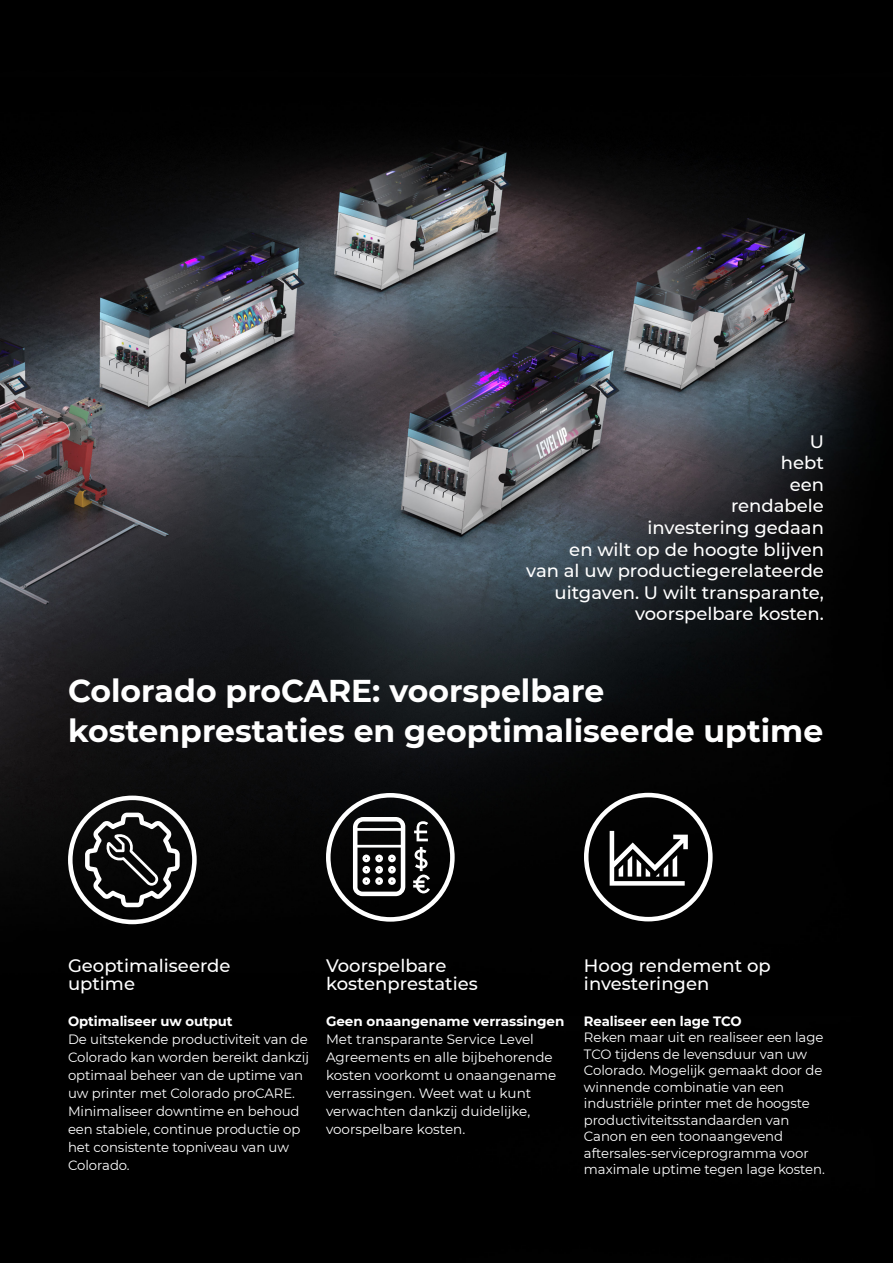
<style>
.page{position:relative;width:893px;height:1263px;background:#fff}
.page>*{position:absolute;margin:0;border:0;box-sizing:border-box;transform-origin:0 0}
.Sub_Title{font:700 31.5px/40.5px "Montserrat";color:#fff}
.Body_tekst{font:500 18px/21.6px "Montserrat";color:#fff}
.Body_tekst-2{font:13.5px/18px "Montserrat";letter-spacing:-.005em;color:#fff}
.Body_tekst-3{font:700 13.5px "Montserrat";letter-spacing:-.005em;color:#fff}
</style>
<div class="page">
<img style="left:0;top:0;width:893px;height:1263px">
<svg style="left:584px;top:793px;width:129px;height:128px"></svg>
<svg style="left:326px;top:793px;width:129px;height:128px"></svg>
<svg style="left:68px;top:796px;width:129px;height:128px"></svg>
<p class="Body_tekst" style="left:526px;top:430px;width:299px;text-align:right">U<br>hebt<br>een<br>rendabele<br>investering gedaan<br>en wilt op de hoogte blijven<br>van al uw productiegerelateerde uitgaven. U wilt transparante, voorspelbare kosten.</p>
<p class="Sub_Title" style="left:68px;top:669px;width:757px">Colorado proCARE: voorspelbare kostenprestaties en geoptimaliseerde uptime</p>
<p class="Body_tekst" style="left:68px;top:956px;width:164px;line-height:18px">Geoptimaliseerde uptime</p>
<p class="Body_tekst" style="left:326px;top:956px;width:153px;line-height:18px">Voorspelbare kostenprestaties</p>
<p class="Body_tekst-3" style="left:326px;top:1011px;width:240px">Geen onaangename verrassingen</p>
<p class="Body_tekst-2" style="left:326px;top:1030px;width:232px">Met transparante Service Level<br>Agreements en alle bijbehorende kosten voorkomt u onaangename verrassingen. Weet wat u kunt verwachten dankzij duidelijke, voorspelbare kosten.</p>
<p class="Body_tekst-3" style="left:68px;top:1011px;width:166px">Optimaliseer uw output</p>
<p class="Body_tekst-2" style="left:68px;top:1030px;width:242px">De uitstekende productiviteit van de<br>Colorado kan worden bereikt dankzij optimaal beheer van de uptime van uw printer met Colorado proCARE.<br>Minimaliseer downtime en behoud een stabiele, continue productie op het consistente topniveau van uw<br>Colorado.</p>
<p class="Body_tekst" style="left:584px;top:956px;width:188px;line-height:18px">Hoog rendement op investeringen</p>
<p class="Body_tekst-3" style="left:584px;top:1011px;width:159px">Realiseer een lage TCO</p>
<p class="Body_tekst-2" style="left:584px;top:1029px;width:242px;line-height:16.5px">Reken maar uit en realiseer een lage TCO tijdens de levensduur van uw Colorado. Mogelijk gemaakt door de winnende combinatie van een industriële printer met de hoogste productiviteitsstandaarden van Canon en een toonaangevend aftersales-serviceprogramma voor maximale uptime tegen lage kosten.</p>
</div>
